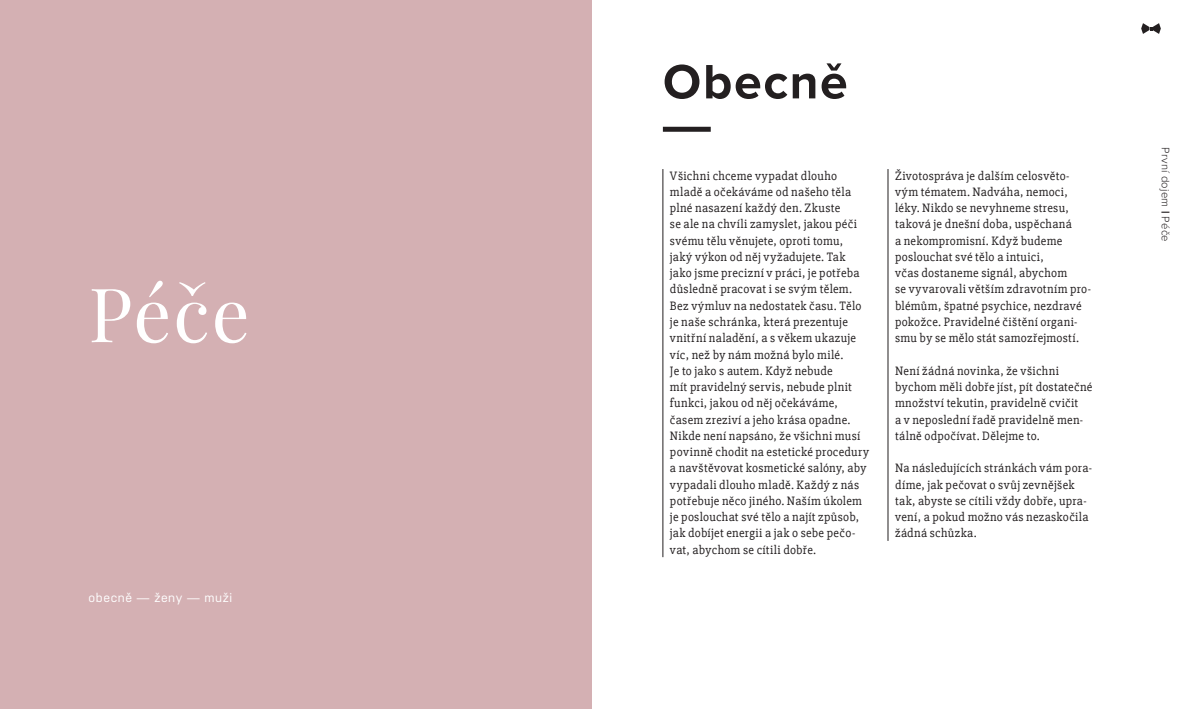
<style>
.page{position:relative;width:1184px;height:709px;background:#fff}
.page>*{position:absolute;margin:0;border:0;box-sizing:border-box;transform-origin:0 0}
._01_nadpis{font:75px "Playfair Display";color:#fff}
._02_kapitola{font:700 50px "Proxima Nova";letter-spacing:.035em;color:#231f20}
.text{font:12.5px/16.2px "Slabo 27 px";letter-spacing:.025em;color:#231f20}
.uvod{font:12.5px "Nudista";letter-spacing:.05em;color:#fff}
.t1{font:300 11.25px "Proxima Nova";letter-spacing:.025em;color:#231f20}
.s1{font-family:"Proxima Nova Extrabld";font-weight:400}
</style>
<div class="page">
<div style="left:0;top:0;width:592px;height:709px;background:#d4b0b3"></div>
<svg style="left:1141px;top:23px;width:19px;height:11px"></svg>
<div style="left:663px;top:127px;width:47px;height:5px;background:#231f20"></div>
<hr style="left:662px;top:169px;width:1px;height:388px;background:#231f20">
<hr style="left:887px;top:169px;width:1px;height:372px;background:#231f20">
<p class="_01_nadpis" style="left:89px;top:267px;width:163px">Péče</p>
<p class="uvod" style="left:89px;top:591px;width:145px">obecně — ženy — muži</p>
<p class="_02_kapitola" style="left:663px;top:44px;width:186px">Obecně</p>
<p class="text" style="left:670px;top:167px;width:200px">Všichni chceme vypadat dlouho mladě a očekáváme od našeho těla plné nasazení každý den. Zkuste<br>se ale na chvíli zamyslet, jakou péči svému tělu věnujete, oproti tomu,<br>jaký výkon od něj vyžadujete. Tak jako jsme precizní v práci, je potřeba důsledně pracovat i se svým tělem.<br>Bez výmluv na nedostatek času. Tělo je naše schránka, která prezentuje vnitřní naladění, a s věkem ukazuje víc, než by nám možná bylo milé.<br>Je to jako s autem. Když nebude<br>mít pravidelný servis, nebude plnit funkci, jakou od něj očekáváme, časem zreziví a jeho krása opadne.<br>Nikde není napsáno, že všichni musí povinně chodit na estetické procedury a navštěvovat kosmetické salóny, aby vypadali dlouho mladě. Každý z nás potřebuje něco jiného. Naším úkolem je poslouchat své tělo a najít způsob, jak dobíjet energii a jak o sebe pečo&shy;vat, abychom se cítili dobře.</p>
<p class="text" style="left:895px;top:167px;width:197px">Životospráva je dalším celosvěto&shy;vým tématem. Nadváha, nemoci, léky. Nikdo se nevyhneme stresu, taková je dnešní doba, uspěchaná<br>a nekompromisní. Když budeme poslouchat své tělo a intuici,<br>včas dostaneme signál, abychom<br>se vyvarovali větším zdravotním pro&shy;blémům, špatné psychice, nezdravé pokožce. Pravidelné čištění organi&shy;smu by se mělo stát samozřejmostí.</p>
<p class="text" style="left:895px;top:362px;width:199px">Není žádná novinka, že všichni bychom měli dobře jíst, pít dostatečné množství tekutin, pravidelně cvičit<br>a v neposlední řadě pravidelně men&shy;tálně odpočívat. Dělejme to.</p>
<p class="text" style="left:895px;top:460px;width:198px">Na následujících stránkách vám pora&shy;díme, jak pečovat o svůj zevnějšek tak, abyste se cítili vždy dobře, upra&shy;vení, a pokud možno vás nezaskočila žádná schůzka.</p>
<p class="t1" style="left:1174px;top:147px;width:96px;rotate:90deg">První dojem <span class="s1">|</span> Péče</p>
</div>
